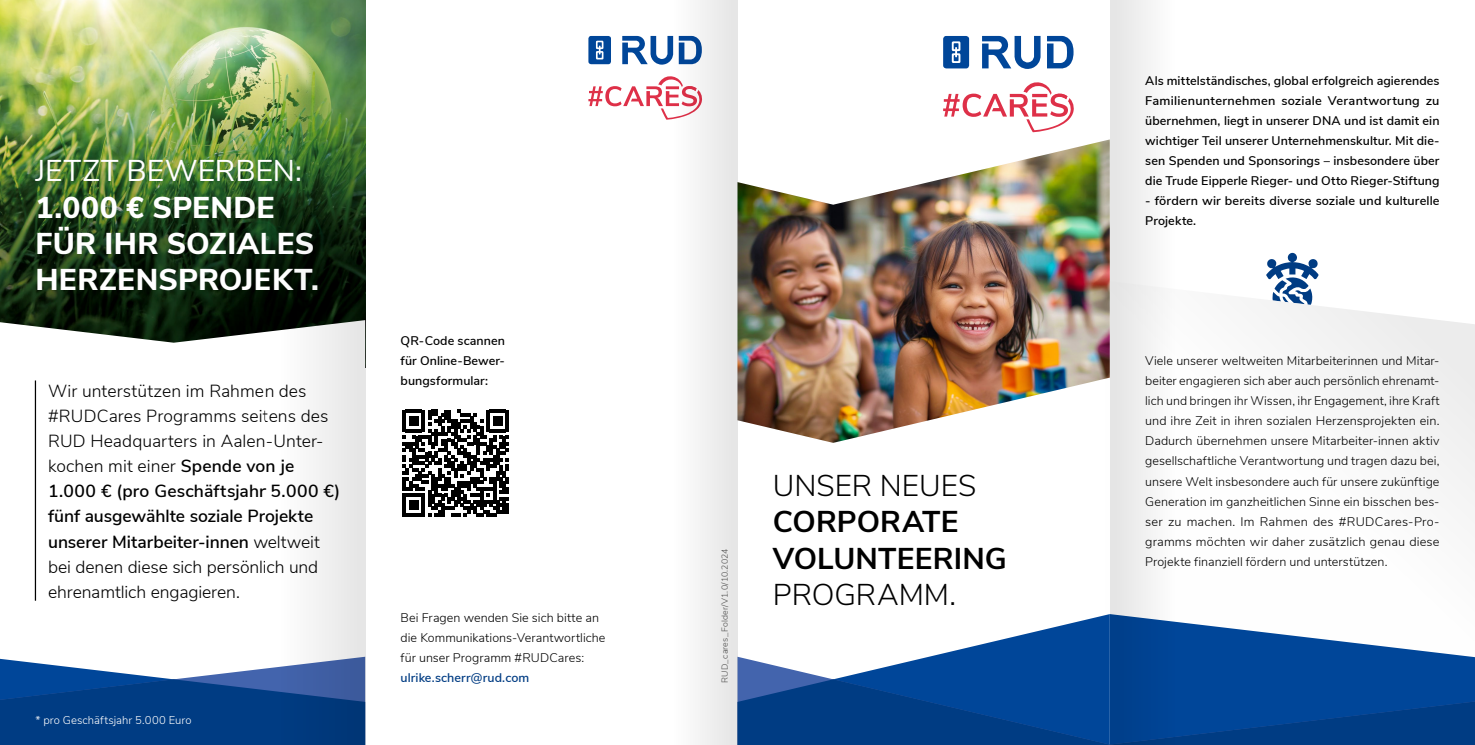
<style>
.page{position:relative;width:1475px;height:745px;background:#fff}
.page>*{position:absolute;margin:0;border:0;box-sizing:border-box;transform-origin:0 0}
.t1{font:800 30px/36.2px "Nunito Sans";letter-spacing:.01em;color:#fff}
.t2{font:700 30px/36.2px "Nunito Sans";color:#000}
.t3{font:300 30px "Nunito Sans";color:#000}
.t4{font:30px "Nunito Sans";color:#fff}
.t5{font:300 17.5px/25px "Nunito Sans";color:#000}
.t6{font:300 12.5px/20px "Nunito Sans";letter-spacing:.005em;color:#000;text-align:justify}
.t7{font:600 12.5px/20px "Nunito Sans";letter-spacing:.005em;color:#000;text-align:justify}
.t8{font:600 12.5px "Nunito Sans";letter-spacing:.005em;color:#003c83}
.t9{font:300 11.25px "Nunito Sans";letter-spacing:.005em;color:#fff}
.t10{font:300 8.75px "Nunito Sans";letter-spacing:.02em;color:#565655}
.s1{font-weight:600}
</style>
<div class="page">
<svg style="left:1266px;top:253px;width:52px;height:27px"></svg>
<svg style="left:1257px;top:280px;width:217px;height:226px;fill:#f6f6f6"></svg>
<img style="left:737px;top:139px;width:372px;height:303px">
<svg style="left:932px;top:614px;width:177px;height:42px"></svg>
<img style="left:0;top:0;width:266px;height:320px">
<svg style="left:0;top:320px;width:266px;height:134px"></svg>
<hr style="left:35px;top:380px;width:1px;height:220px;background:#000">
<svg style="left:0;top:658px;width:266px;height:86px;background:#285c9a"></svg>
<svg style="left:402px;top:409px;width:107px;height:107px"></svg>
<svg style="left:1185px;top:623px;width:280px;height:33px"></svg>
<svg style="left:737px;top:656px;width:737px;height:88px;background:#0c4a95"></svg>
<svg style="left:943px;top:82px;width:131px;height:50px"></svg>
<svg style="left:943px;top:36px;width:25px;height:32px"></svg>
<svg style="left:982px;top:36px;width:58px;height:33px"></svg>
<svg style="left:1047px;top:36px;width:26px;height:33px"></svg>
<svg style="left:588px;top:80px;width:73px;height:29px"></svg>
<svg style="left:588px;top:36px;width:23px;height:28px"></svg>
<svg style="left:622px;top:36px;width:39px;height:29px"></svg>
<div style="left:661px;top:0;width:76px;height:744px;background:linear-gradient(to right,#fcfafc,#e6e7e6)"></div>
<svg style="left:1109px;top:0;width:76px;height:744px"></svg>
<svg style="left:266px;top:0;width:99px;height:744px"></svg>
<h1 class="t4" style="left:35px;top:149px;width:268px">JETZT BEWERBEN:</h1>
<h1 class="t1" style="left:35px;top:187px;width:285px">1.000 € SPENDE<br>FÜR IHR SOZIALES<br>HERZENSPROJEKT.</h1>
<p class="t5" style="left:48px;top:377px;width:294px">Wir unterstützen im Rahmen des #RUDCares Programms seitens des RUD Headquarters in Aalen-Unter&shy;kochen mit einer <span class="s1">Spende von je 1.000 € (pro Geschäftsjahr 5.000 €) fünf ausgewählte soziale Projekte unserer Mitarbeiter-innen</span> weltweit bei denen diese sich persönlich und ehrenamtlich engagieren.</p>
<p class="t9" style="left:35px;top:711px;width:157px">* pro Geschäftsjahr 5.000 Euro</p>
<p class="t7" style="left:400px;top:329px;width:106px">QR-Code scannen für Online-Bewer&shy;bungsformular:</p>
<p class="t6" style="left:400px;top:606px;width:206px;text-align:left">Bei Fragen wenden Sie sich bitte an die Kommunikations-Verantwortliche für unser Programm #RUDCares:</p>
<p class="t8" style="left:400px;top:668px;width:130px">ulrike.scherr@rud.com</p>
<p class="t10" style="left:718px;top:682px;width:136px;rotate:-90deg">RUD_cares_Folder/V1.0/10.2024</p>
<h1 class="t3" style="left:772px;top:463px;width:205px">UNSER NEUES</h1>
<h1 class="t2" style="left:772px;top:501px;width:235px">CORPORATE<br>VOLUNTEERING</h1>
<h1 class="t3" style="left:772px;top:572px;width:184px">PROGRAMM.</h1>
<p class="t7" style="left:1144px;top:70px;width:296px">Als mittelständisches, global erfolgreich agierendes Familienunternehmen soziale Verantwortung zu übernehmen, liegt in unserer DNA und ist damit ein wichtiger Teil unserer Unternehmenskultur. Mit die&shy;sen Spenden und Sponsorings – insbesondere über die Trude Eipperle Rieger- und Otto Rieger-Stiftung</p>
<p class="t7" style="left:1144px;top:190px;width:296px">- fördern wir bereits diverse soziale und kulturelle<br>Projekte.</p>
<p class="t6" style="left:1144px;top:350px;width:296px">Viele unserer weltweiten Mitarbeiterinnen und Mitar&shy;beiter engagieren sich aber auch persönlich ehrenamt&shy;lich und bringen ihr Wissen, ihr Engagement, ihre Kraft und ihre Zeit in ihren sozialen Herzensprojekten ein.<br>Dadurch übernehmen unsere Mitarbeiter-innen aktiv gesellschaftliche Verantwortung und tragen dazu bei, unsere Welt insbesondere auch für unsere zukünftige Generation im ganzheitlichen Sinne ein bisschen bes&shy;ser zu machen. Im Rahmen des #RUDCares-Pro&shy;gramms möchten wir daher zusätzlich genau diese Projekte finanziell fördern und unterstützen.</p>
</div>
